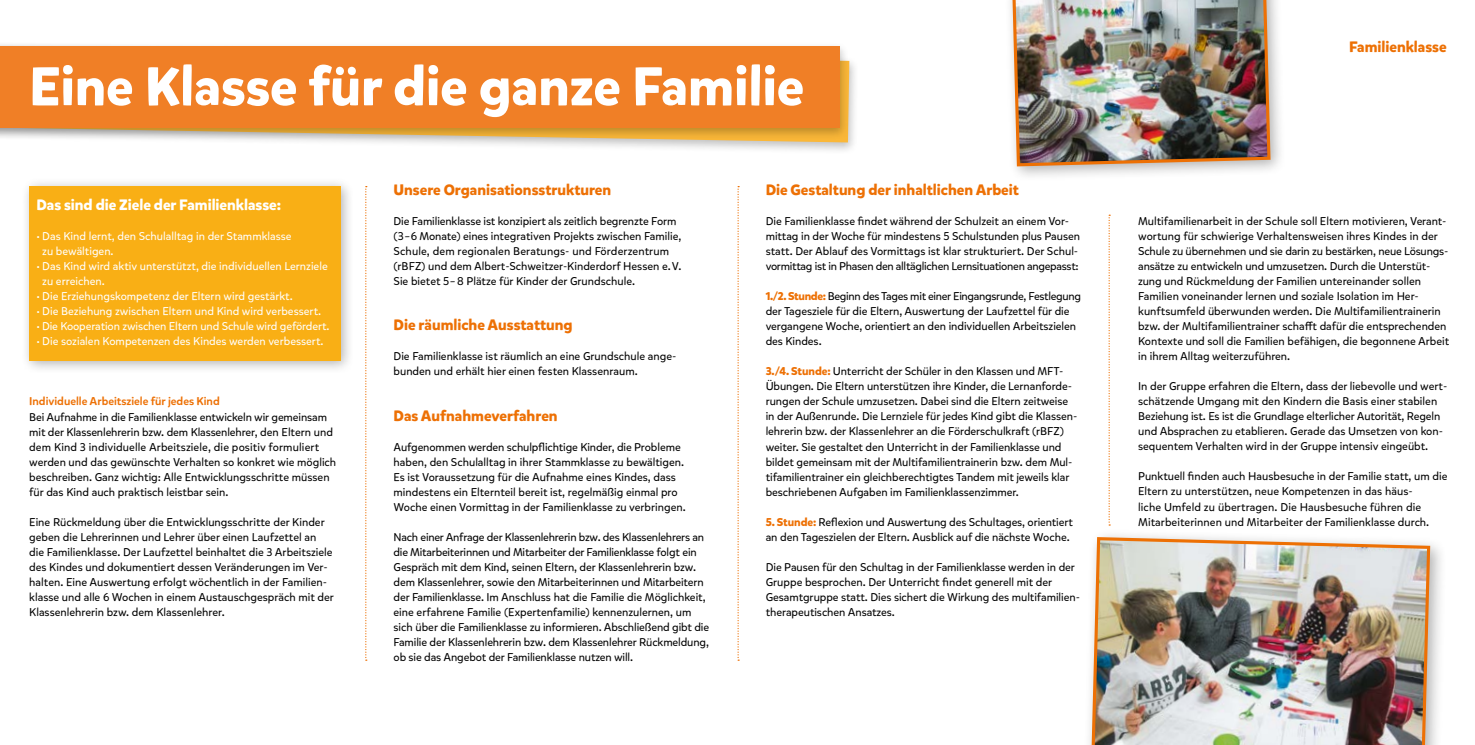
<style>
.page{position:relative;width:1475px;height:745px;background:#fff}
.page>*{position:absolute;margin:0;border:0;box-sizing:border-box;transform-origin:0 0}
.t1{font:700 53.75px "Mikado";color:#fff}
.t2{font:700 15px "Mikado";color:#ed7004}
.t3{font:700 15px "Mikado";color:#fff}
.t4{font:11.25px/15px "Mikado";letter-spacing:-.005em;color:#000}
.t5{font:11.25px/15px "Mikado";color:#fff}
.t6{font:500 11.25px "Mikado";color:#ed7004}
.s1{font-size:10px}
.s2{font-weight:700;color:#ed7004}
</style>
<div class="page">
<div style="left:20px;top:176px;width:334px;height:198px;background:#000;opacity:.3"></div>
<div style="left:29px;top:186px;width:311px;height:174px;background:#f9af15"></div>
<div style="left:0;top:41px;width:859px;height:114px;background:#000;opacity:.25"></div>
<div style="left:0;top:41px;width:849px;height:100px;background:#000;opacity:.25"></div>
<div style="left:0;top:46px;width:839px;height:82px;background:#f07f26"></div>
<svg style="left:365px;top:186px;width:2px;height:474px"></svg>
<svg style="left:737px;top:186px;width:2px;height:474px"></svg>
<svg style="left:1108px;top:214px;width:1px;height:311px"></svg>
<div style="left:1004px;top:0;width:282px;height:182px;background:#000;opacity:.3"></div>
<img style="left:1010px;top:0;width:261px;height:168px">
<div style="left:1081px;top:528px;width:365px;height:216px;background:#000;opacity:.3"></div>
<img style="left:1089px;top:535px;width:342px;height:209px">
<h1 class="t1" style="left:29px;top:53px;width:776px">Eine Klasse für die ganze Familie</h1>
<h2 class="t3" style="left:36px;top:195px;width:246px">Das sind die Ziele der Familienklasse:</h2>
<p class="t5" style="left:42px;top:229px;width:251px;text-indent:-6px"><span class="s1">•</span> Das Kind lernt, den Schulalltag in der Stammklasse zu bewältigen.</p>
<p class="t5" style="left:42px;top:259px;width:287px;text-indent:-6px"><span class="s1">•</span> Das Kind wird aktiv unterstützt, die individuellen Lernziele zu erreichen.</p>
<p class="t5" style="left:36px;top:289px;width:258px"><span class="s1">•</span> Die Erziehungskompetenz der Eltern wird gestärkt.</p>
<p class="t5" style="left:36px;top:304px;width:286px"><span class="s1">•</span> Die Beziehung zwischen Eltern und Kind wird verbessert.</p>
<p class="t5" style="left:36px;top:319px;width:294px"><span class="s1">•</span> Die Kooperation zwischen Eltern und Schule wird gefördert.</p>
<p class="t5" style="left:36px;top:334px;width:288px"><span class="s1">•</span> Die sozialen Kompetenzen des Kindes werden verbessert.</p>
<p class="t6" style="left:29px;top:394px;width:192px">Individuelle Arbeitsziele für jedes Kind</p>
<p class="t4" style="left:29px;top:409px;width:308px">Bei Aufnahme in die Familienklasse entwickeln wir gemeinsam mit der Klassenlehrerin bzw. dem Klassenlehrer, den Eltern und dem Kind 3 individuelle Arbeitsziele, die positiv formuliert werden und das gewünschte Verhalten so konkret wie möglich beschreiben. Ganz wichtig: Alle Entwicklungsschritte müssen für das Kind auch praktisch leistbar sein.</p>
<p class="t4" style="left:29px;top:514px;width:306px">Eine Rückmeldung über die Entwicklungsschritte der Kinder geben die Lehrerinnen und Lehrer über einen Laufzettel an die Familienklasse. Der Laufzettel beinhaltet die 3 Arbeitsziele des Kindes und dokumentiert dessen Veränderungen im Ver&shy;halten. Eine Auswertung erfolgt wöchentlich in der Familien&shy;klasse und alle 6 Wochen in einem Austauschgespräch mit der Klassenlehrerin bzw. dem Klassenlehrer.</p>
<h2 class="t2" style="left:393px;top:180px;width:219px">Unsere Organisationsstrukturen</h2>
<p class="t4" style="left:393px;top:214px;width:289px">Die Familienklasse ist konzipiert als zeitlich begrenzte Form (3–6 Monate) eines integrativen Projekts zwischen Familie, Schule, dem regionalen Beratungs- und Förderzentrum (rBFZ) und dem Albert-Schweitzer-Kinderdorf Hessen e.V.<br>Sie bietet 5–8 Plätze für Kinder der Grundschule.</p>
<h2 class="t2" style="left:393px;top:315px;width:181px">Die räumliche Ausstattung</h2>
<p class="t4" style="left:393px;top:349px;width:284px">Die Familienklasse ist räumlich an eine Grundschule ange&shy;bunden und erhält hier einen festen Klassenraum.</p>
<h2 class="t2" style="left:393px;top:405px;width:165px">Das Aufnahmeverfahren</h2>
<p class="t4" style="left:393px;top:439px;width:294px">Aufgenommen werden schulpflichtige Kinder, die Probleme haben, den Schulalltag in ihrer Stammklasse zu bewältigen.<br>Es ist Voraussetzung für die Aufnahme eines Kindes, dass mindestens ein Elternteil bereit ist, regelmäßig einmal pro Woche einen Vormittag in der Familienklasse zu verbringen.</p>
<p class="t4" style="left:393px;top:529px;width:317px">Nach einer Anfrage der Klassenlehrerin bzw. des Klassenlehrers an die Mitarbeiterinnen und Mitarbeiter der Familienklasse folgt ein Gespräch mit dem Kind, seinen Eltern, der Klassenlehrerin bzw. dem Klassenlehrer, sowie den Mitarbeiterinnen und Mitarbeitern der Familienklasse. Im Anschluss hat die Familie die Möglichkeit, eine erfahrene Familie (Expertenfamilie) kennenzulernen, um sich über die Familienklasse zu informieren. Abschließend gibt die Familie der Klassenlehrerin bzw. dem Klassenlehrer Rückmeldung, ob sie das Angebot der Familienklasse nutzen will.</p>
<h2 class="t2" style="left:765px;top:180px;width:255px">Die Gestaltung der inhaltlichen Arbeit</h2>
<p class="t4" style="left:765px;top:214px;width:316px">Die Familienklasse findet während der Schulzeit an einem Vor&shy;mittag in der Woche für mindestens 5 Schulstunden plus Pausen statt. Der Ablauf des Vormittags ist klar strukturiert. Der Schul&shy;vormittag ist in Phasen den alltäglichen Lernsituationen angepasst:</p>
<p class="t4" style="left:765px;top:289px;width:317px"><span class="s2">1./2. Stunde:</span> Beginn des Tages mit einer Eingangsrunde, Festlegung der Tagesziele für die Eltern, Auswertung der Laufzettel für die vergangene Woche, orientiert an den individuellen Arbeitszielen des Kindes.</p>
<p class="t4" style="left:765px;top:364px;width:313px"><span class="s2">3./4. Stunde:</span> Unterricht der Schüler in den Klassen und MFT-Übungen. Die Eltern unterstützen ihre Kinder, die Lernanforde&shy;rungen der Schule umzusetzen. Dabei sind die Eltern zeitweise in der Außenrunde. Die Lernziele für jedes Kind gibt die Klassen&shy;lehrerin bzw. der Klassenlehrer an die Förderschulkraft (rBFZ) weiter. Sie gestaltet den Unterricht in der Familienklasse und bildet gemeinsam mit der Multifamilientrainerin bzw. dem Mul&shy;tifamilientrainer ein gleichberechtigtes Tandem mit jeweils klar beschriebenen Aufgaben im Familienklassenzimmer.</p>
<p class="t4" style="left:765px;top:514px;width:309px"><span class="s2">5. Stunde:</span> Reflexion und Auswertung des Schultages, orientiert an den Tageszielen der Eltern. Ausblick auf die nächste Woche.</p>
<p class="t4" style="left:765px;top:559px;width:316px">Die Pausen für den Schultag in der Familienklasse werden in der Gruppe besprochen. Der Unterricht findet generell mit der Gesamtgruppe statt. Dies sichert die Wirkung des multifamilien&shy;therapeutischen Ansatzes.</p>
<h2 class="t2" style="left:1348px;top:37px;width:99px">Familienklasse</h2>
<p class="t4" style="left:1137px;top:214px;width:312px">Multifamilienarbeit in der Schule soll Eltern motivieren, Verant&shy;wortung für schwierige Verhaltensweisen ihres Kindes in der Schule zu übernehmen und sie darin zu bestärken, neue Lösungs&shy;ansätze zu entwickeln und umzusetzen. Durch die Unterstüt&shy;zung und Rückmeldung der Familien untereinander sollen Familien voneinander lernen und soziale Isolation im Her&shy;kunftsumfeld überwunden werden. Die Multifamilientrainerin bzw. der Multifamilientrainer schafft dafür die entsprechenden Kontexte und soll die Familien befähigen, die begonnene Arbeit in ihrem Alltag weiterzuführen.</p>
<p class="t4" style="left:1137px;top:379px;width:310px">In der Gruppe erfahren die Eltern, dass der liebevolle und wert&shy;schätzende Umgang mit den Kindern die Basis einer stabilen Beziehung ist. Es ist die Grundlage elterlicher Autorität, Regeln und Absprachen zu etablieren. Gerade das Umsetzen von kon&shy;sequentem Verhalten wird in der Gruppe intensiv eingeübt.</p>
<p class="t4" style="left:1137px;top:469px;width:311px">Punktuell finden auch Hausbesuche in der Familie statt, um die Eltern zu unterstützen, neue Kompetenzen in das häus-<br>liche Umfeld zu übertragen. Die Hausbesuche führen die Mitarbeiterinnen und Mitarbeiter der Familienklasse durch.</p>
</div>
